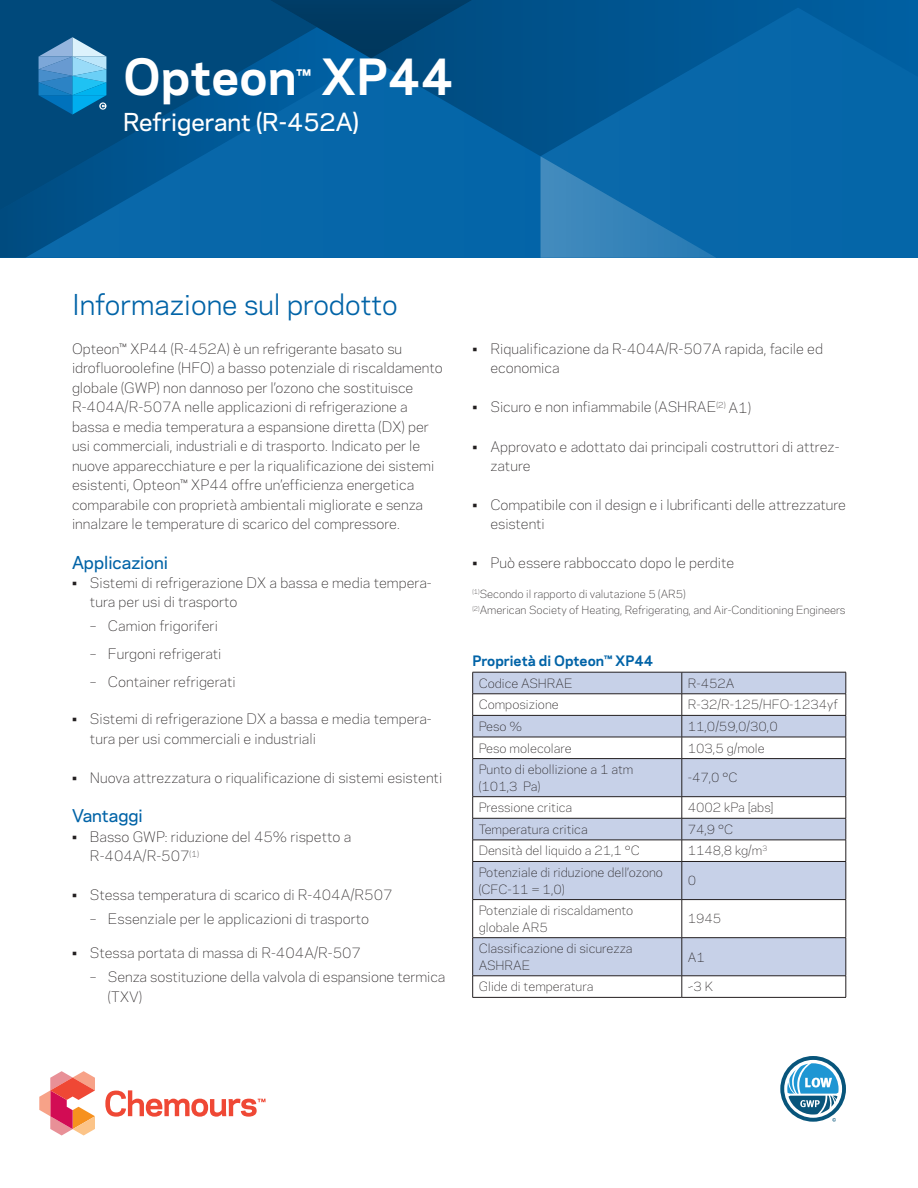
<style>
.page{position:relative;width:918px;height:1188px;background:#fff}
.page>*{position:absolute;margin:0;border:0;box-sizing:border-box;transform-origin:0 0}
.t1{font:700 46.8px "Chemours Sans";color:#fff}
.t2{font:27px "Chemours Sans";color:#0163a7}
.t3{font:500 23.25px "Chemours Sans";color:#fff}
.t4{font:500 16.5px "Chemours Sans";color:#0163a7}
.t5{font:300 13.5px/19.5px "Chemours Sans";color:#231f20}
.t6{font:700 13.5px "Chemours Sans";color:#0163a7}
.t7{font:300 12px/16.5px "Chemours Sans";color:#231f20}
.t8{font:300 10.5px/16.5px "Chemours Sans";color:#231f20}
</style>
<div class="page">
<div style="left:0;top:0;width:197px;height:27px;background:#00497b"></div>
<div style="left:0;top:27px;width:197px;height:231px;background:#00497b"></div>
<svg style="left:197px;top:0;width:174px;height:58px"></svg>
<svg style="left:371px;top:0;width:547px;height:58px"></svg>
<svg style="left:26px;top:58px;width:514px;height:200px"></svg>
<svg style="left:540px;top:8px;width:378px;height:250px"></svg>
<svg style="left:39px;top:1071px;width:56px;height:65px"></svg>
<svg style="left:105px;top:1090px;width:161px;height:27px"></svg>
<svg style="left:780px;top:1056px;width:66px;height:66px"></svg>
<svg style="left:39px;top:37px;width:67px;height:78px"></svg>
<svg style="left:473px;top:673px;width:373px;height:303px;fill:#c7d1e8"></svg>
<hr style="left:472px;top:672px;width:210px;height:1px;background:#231f20">
<hr style="left:682px;top:672px;width:164px;height:1px;background:#231f20">
<hr style="left:472px;top:694px;width:210px;height:1px;background:#231f20">
<hr style="left:682px;top:694px;width:164px;height:1px;background:#231f20">
<hr style="left:472px;top:715px;width:210px;height:1px;background:#231f20">
<hr style="left:682px;top:715px;width:164px;height:1px;background:#231f20">
<hr style="left:472px;top:737px;width:210px;height:1px;background:#231f20">
<svg style="left:472px;top:672px;width:1px;height:86px"></svg>
<hr style="left:682px;top:737px;width:164px;height:1px;background:#231f20">
<svg style="left:682px;top:672px;width:1px;height:86px"></svg>
<svg style="left:846px;top:672px;width:1px;height:86px"></svg>
<hr style="left:472px;top:758px;width:210px;height:1px;background:#231f20">
<hr style="left:472px;top:759px;width:1px;height:37px;background:#231f20">
<hr style="left:682px;top:758px;width:164px;height:1px;background:#231f20">
<hr style="left:682px;top:759px;width:1px;height:37px;background:#231f20">
<hr style="left:846px;top:759px;width:1px;height:37px;background:#231f20">
<hr style="left:472px;top:796px;width:210px;height:1px;background:#231f20">
<hr style="left:682px;top:796px;width:164px;height:1px;background:#231f20">
<hr style="left:472px;top:818px;width:210px;height:1px;background:#231f20">
<hr style="left:682px;top:818px;width:164px;height:1px;background:#231f20">
<hr style="left:472px;top:840px;width:210px;height:1px;background:#231f20">
<svg style="left:472px;top:797px;width:1px;height:64px"></svg>
<hr style="left:682px;top:840px;width:164px;height:1px;background:#231f20">
<svg style="left:682px;top:797px;width:1px;height:64px"></svg>
<svg style="left:846px;top:797px;width:1px;height:64px"></svg>
<hr style="left:472px;top:861px;width:210px;height:1px;background:#231f20">
<hr style="left:472px;top:862px;width:1px;height:37px;background:#231f20">
<hr style="left:682px;top:861px;width:164px;height:1px;background:#231f20">
<hr style="left:682px;top:862px;width:1px;height:37px;background:#231f20">
<hr style="left:846px;top:862px;width:1px;height:37px;background:#231f20">
<hr style="left:472px;top:899px;width:210px;height:1px;background:#231f20">
<hr style="left:472px;top:900px;width:1px;height:37px;background:#231f20">
<hr style="left:682px;top:899px;width:164px;height:1px;background:#231f20">
<hr style="left:682px;top:900px;width:1px;height:37px;background:#231f20">
<hr style="left:846px;top:900px;width:1px;height:37px;background:#231f20">
<hr style="left:472px;top:937px;width:210px;height:1px;background:#231f20">
<hr style="left:472px;top:938px;width:1px;height:38px;background:#231f20">
<hr style="left:682px;top:937px;width:164px;height:1px;background:#231f20">
<hr style="left:682px;top:938px;width:1px;height:38px;background:#231f20">
<hr style="left:846px;top:938px;width:1px;height:38px;background:#231f20">
<hr style="left:472px;top:976px;width:210px;height:1px;background:#231f20">
<svg style="left:472px;top:976px;width:1px;height:21px"></svg>
<hr style="left:682px;top:976px;width:164px;height:1px;background:#231f20">
<svg style="left:682px;top:976px;width:1px;height:21px"></svg>
<svg style="left:846px;top:976px;width:1px;height:21px"></svg>
<hr style="left:472px;top:997px;width:210px;height:1px;background:#231f20">
<hr style="left:682px;top:997px;width:164px;height:1px;background:#231f20">
<h1 class="t1" style="left:123px;top:42px;width:332px">Opteon<sup>™</sup> XP44</h1>
<h3 class="t3" style="left:123px;top:105px;width:237px">Refrigerant (R-452A)</h3>
<h2 class="t2" style="left:72px;top:284px;width:327px">Informazione sul prodotto</h2>
<p class="t5" style="left:72px;top:338px;width:372px">Opteon™ XP44 (R-452A) è un refrigerante basato su idrofluoroolefine (HFO) a basso potenziale di riscaldamento globale (GWP) non dannoso per l’ozono che sostituisce R-404A/R-507A nelle applicazioni di refrigerazione a bassa e media temperatura a espansione diretta (DX) per usi commerciali, industriali e di trasporto. Indicato per le nuove apparecchiature e per la riqualificazione dei sistemi esistenti, Opteon™ XP44 offre un’efficienza energetica comparabile con proprietà ambientali migliorate e senza innalzare le temperature di scarico del compressore.</p>
<p class="t4" style="left:72px;top:550px;width:98px">Applicazioni</p>
<p class="t5" style="left:90px;top:572px;width:343px;text-indent:-18px">• Sistemi di refrigerazione DX a bassa e media tempera&shy;tura per usi di trasporto</p>
<p class="t5" style="left:90px;top:616px;width:129px">– Camion frigoriferi</p>
<p class="t5" style="left:90px;top:644px;width:133px">– Furgoni refrigerati</p>
<p class="t5" style="left:90px;top:672px;width:147px">– Container refrigerati</p>
<p class="t5" style="left:90px;top:709px;width:343px;text-indent:-18px">• Sistemi di refrigerazione DX a bassa e media tempera&shy;tura per usi commerciali e industriali</p>
<p class="t5" style="left:72px;top:767px;width:372px">• Nuova attrezzatura o riqualificazione di sistemi esistenti</p>
<p class="t4" style="left:72px;top:803px;width:72px">Vantaggi</p>
<p class="t5" style="left:90px;top:826px;width:263px;text-indent:-18px">• Basso GWP: riduzione del 45% rispetto a<br>R-404A/R-507<sup>(1)</sup></p>
<p class="t5" style="left:72px;top:884px;width:322px">• Stessa temperatura di scarico di R-404A/R507</p>
<p class="t5" style="left:90px;top:908px;width:281px">– Essenziale per le applicazioni di trasporto</p>
<p class="t5" style="left:72px;top:943px;width:291px">• Stessa portata di massa di R-404A/R-507</p>
<p class="t5" style="left:108px;top:967px;width:339px;text-indent:-18px">– Senza sostituzione della valvola di espansione termica (TXV)</p>
<p class="t5" style="left:490px;top:338px;width:334px;text-indent:-18px">• Riqualificazione da R-404A/R-507A rapida, facile ed economica</p>
<p class="t5" style="left:472px;top:397px;width:280px">• Sicuro e non infiammabile (ASHRAE<sup>(2)</sup> A1)</p>
<p class="t5" style="left:490px;top:436px;width:351px;text-indent:-18px">• Approvato e adottato dai principali costruttori di attrez&shy;zature</p>
<p class="t5" style="left:490px;top:494px;width:357px;text-indent:-18px">• Compatibile con il design e i lubrificanti delle attrezzature esistenti</p>
<p class="t5" style="left:473px;top:553px;width:263px">• Può essere rabboccato dopo le perdite</p>
<p class="t8" style="left:472px;top:585px;width:374px"><sup>(1)</sup>Secondo il rapporto di valutazione 5 (AR5)<br><sup>(2)</sup>American Society of Heating, Refrigerating, and Air-Conditioning Engineers</p>
<p class="t6" style="left:472px;top:651px;width:182px">Proprietà di Opteon™ XP44</p>
<p class="t7" style="left:479px;top:674px;width:96px">Codice ASHRAE</p>
<p class="t7" style="left:688px;top:674px;width:48px">R-452A</p>
<p class="t7" style="left:479px;top:696px;width:82px">Composizione</p>
<p class="t7" style="left:688px;top:696px;width:152px">R-32/R-125/HFO-1234yf</p>
<p class="t7" style="left:479px;top:717px;width:45px">Peso %</p>
<p class="t7" style="left:688px;top:717px;width:91px">11,0/59,0/30,0</p>
<p class="t7" style="left:479px;top:739px;width:95px">Peso molecolare</p>
<p class="t7" style="left:688px;top:739px;width:79px">103,5 g/mole</p>
<p class="t7" style="left:479px;top:761px;width:156px">Punto di ebollizione a 1 atm (101,3 Pa)</p>
<p class="t7" style="left:688px;top:769px;width:51px">-47,0 °C</p>
<p class="t7" style="left:479px;top:799px;width:95px">Pressione critica</p>
<p class="t7" style="left:688px;top:799px;width:87px">4002 kPa [abs]</p>
<p class="t7" style="left:479px;top:820px;width:111px">Temperatura critica</p>
<p class="t7" style="left:688px;top:820px;width:47px">74,9 °C</p>
<p class="t7" style="left:479px;top:842px;width:163px">Densità del liquido a 21,1 °C</p>
<p class="t7" style="left:688px;top:842px;width:81px">1148,8 kg/m<sup>3</sup></p>
<p class="t7" style="left:479px;top:864px;width:186px">Potenziale di riduzione dell’ozono (CFC-11 = 1,0)</p>
<p class="t7" style="left:688px;top:872px;width:10px">0</p>
<p class="t7" style="left:479px;top:902px;width:156px">Potenziale di riscaldamento globale AR5</p>
<p class="t7" style="left:688px;top:910px;width:35px">1945</p>
<p class="t7" style="left:479px;top:940px;width:155px">Classificazione di sicurezza<br>ASHRAE</p>
<p class="t7" style="left:688px;top:948px;width:19px">A1</p>
<p class="t7" style="left:479px;top:978px;width:116px">Glide di temperatura</p>
<p class="t7" style="left:688px;top:978px;width:27px">~3 K</p>
</div>
